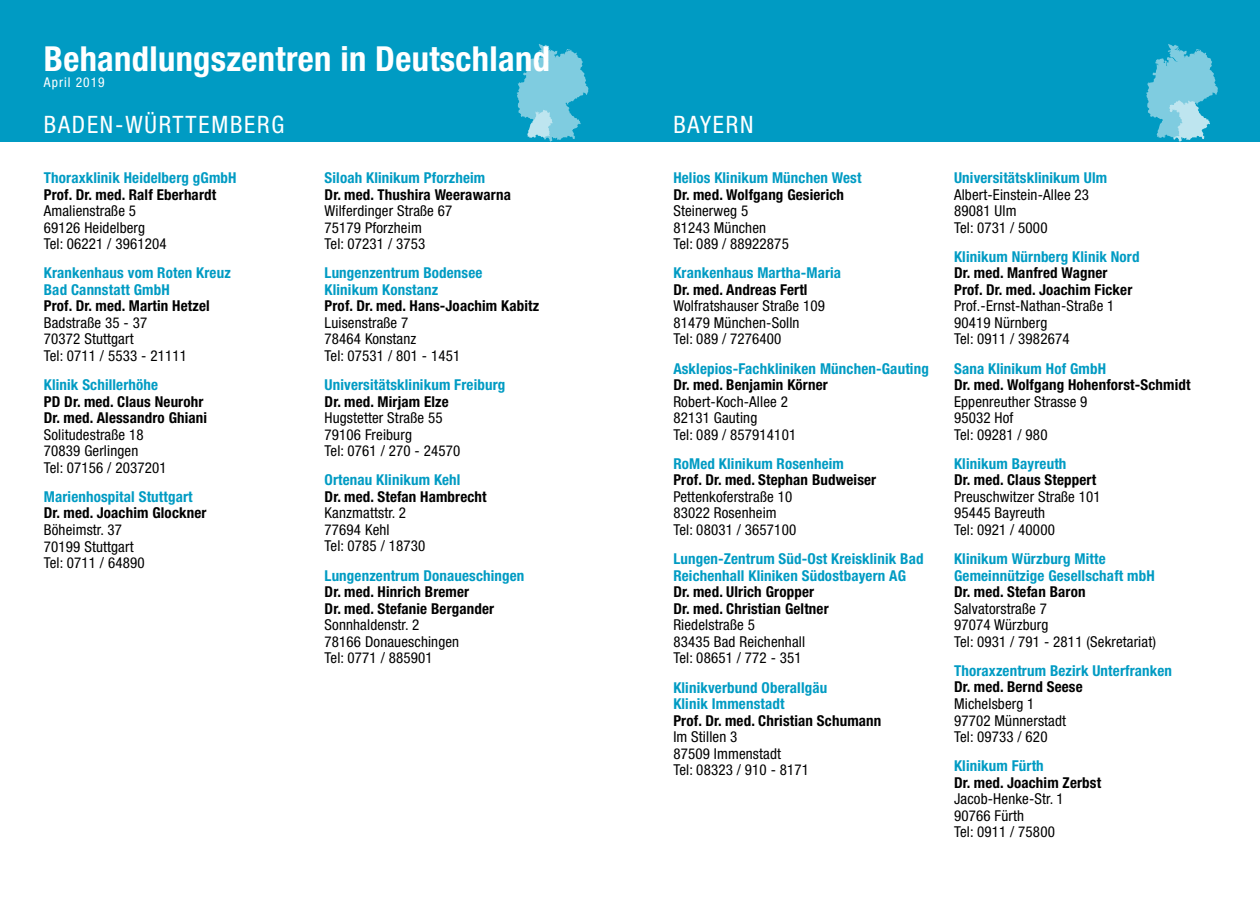
<style>
.page{position:relative;width:1260px;height:897px;background:#fff}
.page>*{position:absolute;margin:0;border:0;box-sizing:border-box;transform-origin:0 0}
.t1{font:700 condensed 34.5px "Helvetica Neue";letter-spacing:.01em;color:#fff}
.t2{font:condensed 24px "Helvetica Neue";letter-spacing:.075em;color:#fff}
.t3{font:condensed 15px/16.5px "Helvetica Neue";letter-spacing:.01em;color:#000}
.t4{font:700 condensed 15px/16.5px "Helvetica Neue";letter-spacing:.01em;color:#009bc3}
.t5{font:700 condensed 15px/16.5px "Helvetica Neue";letter-spacing:.01em;color:#000}
.t6{font:condensed 13.5px "Helvetica Neue";letter-spacing:.075em;color:#fff}
</style>
<div class="page">
<div style="left:0;top:0;width:1260px;height:142px;background:#009bc3"></div>
<svg style="left:1146px;top:44px;width:71px;height:98px"></svg>
<svg style="left:517px;top:44px;width:71px;height:98px"></svg>
<h1 class="t1" style="left:44px;top:37px;width:507px">Behandlungszentren in Deutschland</h1>
<p class="t6" style="left:44px;top:74px;width:62px">April 2019</p>
<h2 class="t2" style="left:44px;top:111px;width:242px">BADEN-WÜRTTEMBERG</h2>
<h2 class="t2" style="left:673px;top:111px;width:82px">BAYERN</h2>
<p class="t4" style="left:44px;top:169px;width:194px">Thoraxklinik Heidelberg gGmbH</p>
<p class="t5" style="left:44px;top:186px;width:174px">Prof. Dr. med. Ralf Eberhardt</p>
<p class="t3" style="left:44px;top:202px;width:124px">Amalienstraße 5<br>69126 Heidelberg<br>Tel: 06221 / 3961204</p>
<p class="t4" style="left:44px;top:264px;width:188px">Krankenhaus vom Roten Kreuz<br>Bad Cannstatt GmbH</p>
<p class="t5" style="left:44px;top:297px;width:167px">Prof. Dr. med. Martin Hetzel</p>
<p class="t3" style="left:44px;top:314px;width:145px">Badstraße 35 - 37<br>70372 Stuttgart<br>Tel: 0711 / 5533 - 21111</p>
<p class="t4" style="left:44px;top:376px;width:116px">Klinik Schillerhöhe</p>
<p class="t5" style="left:44px;top:393px;width:165px">PD Dr. med. Claus Neurohr<br>Dr. med. Alessandro Ghiani</p>
<p class="t3" style="left:44px;top:426px;width:124px">Solitudestraße 18<br>70839 Gerlingen<br>Tel: 07156 / 2037201</p>
<p class="t4" style="left:44px;top:488px;width:150px">Marienhospital Stuttgart</p>
<p class="t5" style="left:44px;top:504px;width:164px">Dr. med. Joachim Glockner</p>
<p class="t3" style="left:44px;top:521px;width:102px">Böheimstr. 37<br>70199 Stuttgart<br>Tel: 0711 / 64890</p>
<p class="t4" style="left:673px;top:169px;width:190px">Helios Klinikum München West</p>
<p class="t5" style="left:673px;top:186px;width:172px">Dr. med. Wolfgang Gesierich</p>
<p class="t3" style="left:673px;top:202px;width:117px">Steinerweg 5<br>81243 München<br>Tel: 089 / 88922875</p>
<p class="t4" style="left:673px;top:264px;width:169px">Krankenhaus Martha-Maria</p>
<p class="t5" style="left:673px;top:281px;width:136px">Dr. med. Andreas Fertl</p>
<p class="t3" style="left:673px;top:298px;width:153px">Wolfratshauser Straße 109<br>81479 München-Solln<br>Tel: 089 / 7276400</p>
<p class="t4" style="left:673px;top:360px;width:257px">Asklepios-Fachkliniken München-Gauting</p>
<p class="t5" style="left:673px;top:376px;width:156px">Dr. med. Benjamin Körner</p>
<p class="t3" style="left:673px;top:393px;width:124px">Robert-Koch-Allee 2<br>82131 Gauting<br>Tel: 089 / 857914101</p>
<p class="t4" style="left:673px;top:455px;width:172px">RoMed Klinikum Rosenheim</p>
<p class="t5" style="left:673px;top:471px;width:204px">Prof. Dr. med. Stephan Budweiser</p>
<p class="t3" style="left:673px;top:488px;width:124px">Pettenkoferstraße 10<br>83022 Rosenheim<br>Tel: 08031 / 3657100</p>
<p class="t4" style="left:673px;top:550px;width:252px">Lungen-Zentrum Süd-Ost Kreisklinik Bad<br>Reichenhall Kliniken Südostbayern AG</p>
<p class="t5" style="left:673px;top:583px;width:157px">Dr. med. Ulrich Gropper<br>Dr. med. Christian Geltner</p>
<p class="t3" style="left:673px;top:616px;width:133px">Riedelstraße 5<br>83435 Bad Reichenhall<br>Tel: 08651 / 772 - 351</p>
<p class="t4" style="left:673px;top:678px;width:155px">Klinikverbund Oberallgäu<br>Klinik Immenstadt</p>
<p class="t5" style="left:673px;top:711px;width:209px">Prof. Dr. med. Christian Schumann</p>
<p class="t3" style="left:673px;top:728px;width:137px">Im Stillen 3<br>87509 Immenstadt<br>Tel: 08323 / 910 - 8171</p>
<p class="t4" style="left:324px;top:169px;width:162px">Siloah Klinikum Pforzheim</p>
<p class="t5" style="left:324px;top:186px;width:188px">Dr. med. Thushira Weerawarna</p>
<p class="t3" style="left:324px;top:202px;width:129px">Wilferdinger Straße 67<br>75179 Pforzheim<br>Tel: 07231 / 3753</p>
<p class="t4" style="left:324px;top:264px;width:159px">Lungenzentrum Bodensee<br>Klinikum Konstanz</p>
<p class="t5" style="left:324px;top:297px;width:216px">Prof. Dr. med. Hans-Joachim Kabitz</p>
<p class="t3" style="left:324px;top:314px;width:137px">Luisenstraße 7<br>78464 Konstanz<br>Tel: 07531 / 801 - 1451</p>
<p class="t4" style="left:324px;top:376px;width:182px">Universitätsklinikum Freiburg</p>
<p class="t5" style="left:324px;top:393px;width:126px">Dr. med. Mirjam Elze</p>
<p class="t3" style="left:324px;top:409px;width:137px">Hugstetter Straße 55<br>79106 Freiburg<br>Tel: 0761 / 270 - 24570</p>
<p class="t4" style="left:324px;top:471px;width:137px">Ortenau Klinikum Kehl</p>
<p class="t5" style="left:324px;top:488px;width:164px">Dr. med. Stefan Hambrecht</p>
<p class="t3" style="left:324px;top:505px;width:102px">Kanzmattstr. 2<br>77694 Kehl<br>Tel: 0785 / 18730</p>
<p class="t4" style="left:324px;top:567px;width:201px">Lungenzentrum Donaueschingen</p>
<p class="t5" style="left:324px;top:583px;width:171px">Dr. med. Hinrich Bremer<br>Dr. med. Stefanie Bergander</p>
<p class="t3" style="left:324px;top:616px;width:136px">Sonnhaldenstr. 2<br>78166 Donaueschingen<br>Tel: 0771 / 885901</p>
<p class="t4" style="left:954px;top:169px;width:155px">Universitätsklinikum Ulm</p>
<p class="t3" style="left:954px;top:186px;width:137px">Albert-Einstein-Allee 23<br>89081 Ulm<br>Tel: 0731 / 5000</p>
<p class="t4" style="left:954px;top:248px;width:187px">Klinikum Nürnberg Klinik Nord</p>
<p class="t5" style="left:954px;top:264px;width:180px">Dr. med. Manfred Wagner<br>Prof. Dr. med. Joachim Ficker</p>
<p class="t3" style="left:954px;top:298px;width:162px">Prof.-Ernst-Nathan-Straße 1<br>90419 Nürnberg<br>Tel: 0911 / 3982674</p>
<p class="t4" style="left:954px;top:360px;width:153px">Sana Klinikum Hof GmbH</p>
<p class="t5" style="left:954px;top:376px;width:238px">Dr. med. Wolfgang Hohenforst-Schmidt</p>
<p class="t3" style="left:954px;top:393px;width:135px">Eppenreuther Strasse 9<br>95032 Hof<br>Tel: 09281 / 980</p>
<p class="t4" style="left:954px;top:455px;width:114px">Klinikum Bayreuth</p>
<p class="t5" style="left:954px;top:471px;width:144px">Dr. med. Claus Steppert</p>
<p class="t3" style="left:954px;top:488px;width:148px">Preuschwitzer Straße 101<br>95445 Bayreuth<br>Tel: 0921 / 40000</p>
<p class="t4" style="left:954px;top:550px;width:202px">Klinikum Würzburg Mitte<br>Gemeinnützige Gesellschaft mbH</p>
<p class="t5" style="left:954px;top:583px;width:133px">Dr. med. Stefan Baron</p>
<p class="t3" style="left:954px;top:600px;width:203px">Salvatorstraße 7<br>97074 Würzburg<br>Tel: 0931 / 791 - 2811 (Sekretariat)</p>
<p class="t4" style="left:954px;top:662px;width:219px">Thoraxzentrum Bezirk Unterfranken</p>
<p class="t5" style="left:954px;top:678px;width:130px">Dr. med. Bernd Seese</p>
<p class="t3" style="left:954px;top:695px;width:113px">Michelsberg 1<br>97702 Münnerstadt<br>Tel: 09733 / 620</p>
<p class="t4" style="left:954px;top:757px;width:91px">Klinikum Fürth</p>
<p class="t5" style="left:954px;top:774px;width:149px">Dr. med. Joachim Zerbst</p>
<p class="t3" style="left:954px;top:790px;width:111px">Jacob-Henke-Str. 1<br>90766 Fürth<br>Tel: 0911 / 75800</p>
</div>
